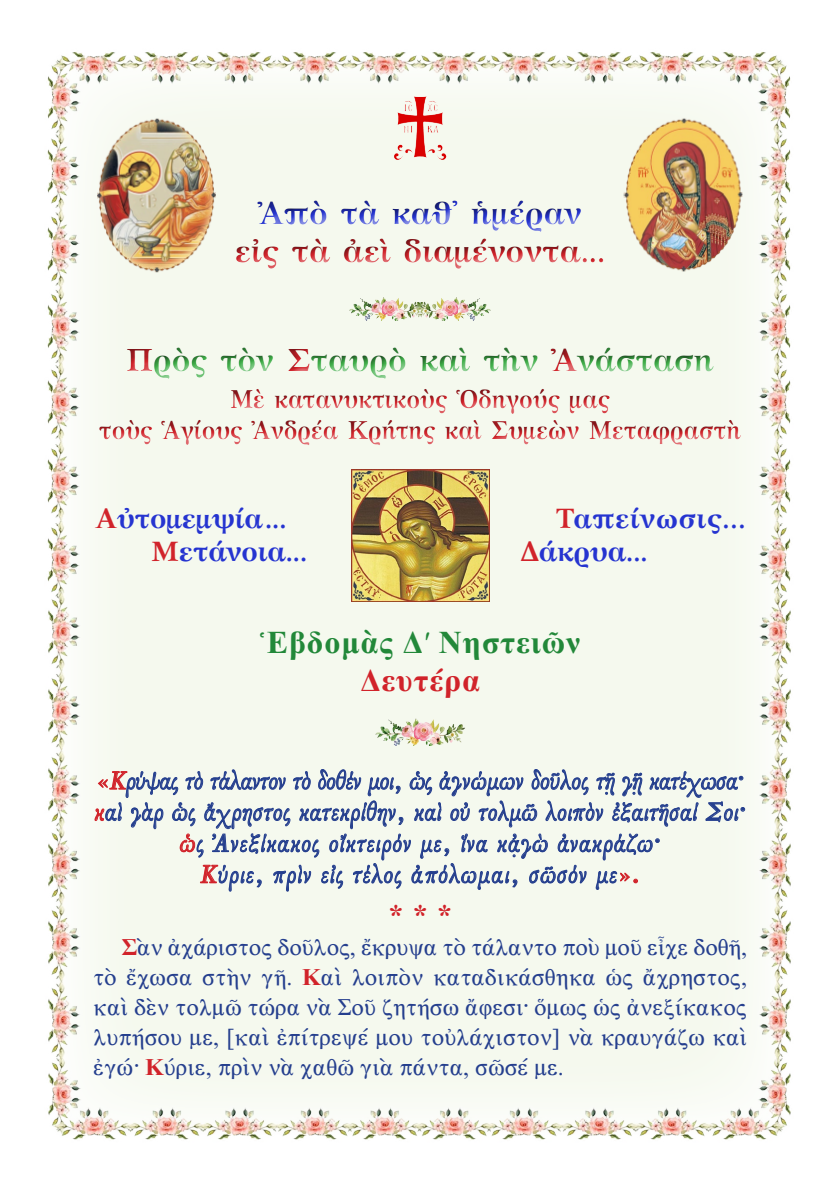
<style>
.page{position:relative;width:840px;height:1191px;background:#fff}
.page>*{position:absolute;margin:0;border:0;box-sizing:border-box;transform-origin:0 0}
.t1{font:700 32px "GFS Artemisia";color:#40ae49}
.t2{font:700 32px "GFS Artemisia";color:#d1232a}
.t3{font:32px "CTOS New Times Bold Test 1";letter-spacing:.03em;color:#228839}
.t4{font:700 32px "GFS Artemisia";color:#2534d0}
.t5{font:32px "CTOS New Times Bold Test 1";letter-spacing:.03em;color:#d1232a}
.t6{font:30px "CTOS New Times Bold Test 1";color:#d1232a}
.t7{font:700 28px "GFS Artemisia";color:#2534d0}
.t8{font:700 28px "GFS Artemisia";letter-spacing:.03em;color:#2534d0}
.t9{font:26px "GFS Baskerville";letter-spacing:.03em;color:#253f8e}
.t10{font:700 26px/31.2px "GFS Artemisia";color:#d1232a;text-align:center;scale:.9 1}
.t11{font:26px "GFS Baskerville";letter-spacing:-.02em;color:#253f8e}
.t12{font:26px "GFS Baskerville";letter-spacing:.01em;color:#253f8e}
.t13{font:24px/30px "CTOS New Times Roman Test 1";color:#253f8e;text-align:justify}
.s1{color:#d1232a}
.s2{font-family:"CTOS New Times Bold Test 1";color:#d1232a}
</style>
<div class="page">
<img style="left:47px;top:52px;width:744px;height:1088px">
<img style="left:393px;top:96px;width:53px;height:65px">
<div style="left:225px;top:191px;width:391px;height:86px;background:#f5f9ee"></div>
<div style="left:222px;top:186px;width:392px;height:84px;background:#231f20;opacity:.75"></div>
<svg style="left:94px;top:762px;width:650px;height:129px;background:#d7dddf"></svg>
<img style="left:96px;top:114px;width:122px;height:158px">
<img style="left:623px;top:114px;width:121px;height:158px">
<img style="left:374px;top:716px;width:90px;height:29px">
<img style="left:348px;top:295px;width:66px;height:25px">
<img style="left:414px;top:295px;width:77px;height:25px">
<div style="left:93px;top:338px;width:661px;height:121px;background:#f5f9ee"></div>
<div style="left:91px;top:334px;width:658px;height:120px;background:#231f20;opacity:.75"></div>
<img style="left:351px;top:469px;width:138px;height:132px">
<h1 class="t4" style="left:258px;top:186px;width:325px">Ἀπὸ τὰ καθ᾿ ἡμέραν</h1>
<h1 class="t2" style="left:235px;top:225px;width:371px">εἰς τὰ ἀεὶ διαμένοντα...</h1>
<h1 class="t1" style="left:126px;top:334px;width:589px"><span class="s1">Π</span>ρὸς τὸν <span class="s1">Σ</span>ταυρὸ καὶ τὴν <span class="s1">Ἀ</span>νάσταση</h1>
<p class="t10" style="left:99px;top:381px;width:714px">Μὲ κατανυκτικοὺς Ὁδηγούς μας<br>τοὺς Ἁγίους Ἀνδρέα Κρήτης καὶ Συμεὼν Μεταφραστὴ</p>
<p class="t7" style="left:95px;top:495px;width:193px"><span class="s1">Α</span>ὐτομεμψία...</p>
<p class="t7" style="left:151px;top:528px;width:157px"><span class="s1">Μ</span>ετάνοια...</p>
<p class="t8" style="left:555px;top:495px;width:191px"><span class="s1">Τ</span>απείνωσις...</p>
<p class="t7" style="left:520px;top:528px;width:128px"><span class="s1">Δ</span>άκρυα...</p>
<p class="t3" style="left:260px;top:624px;width:322px">Ἑβδομὰς Δ´ Νηστειῶν</p>
<p class="t5" style="left:360px;top:662px;width:121px">Δευτέρα</p>
<p class="t11" style="left:96px;top:767px;width:649px"><span class="s1">«Κ</span>ρύψας τὸ τάλαντον τὸ δοθέν μοι, ὡς ἀγνώμων δοῦλος τῇ γῇ κατέχωσα·</p>
<p class="t12" style="left:94px;top:798px;width:653px"><span class="s1">κ</span>αὶ γὰρ ὡς ἄχρηστος κατεκρίθην, καὶ οὐ τολμῶ λοιπὸν ἐξαιτῆσαί Σοι·</p>
<p class="t9" style="left:179px;top:829px;width:482px"><span class="s1">ὡ</span>ς Ἀνεξίκακος οἴκτειρόν με, ἵνα κᾀγὼ ἀνακράζω·</p>
<p class="t9" style="left:200px;top:860px;width:441px"><span class="s1">Κ</span>ύριε, πρὶν εἰς τέλος ἀπόλωμαι, σῶσόν με<span class="s1">».</span></p>
<p class="t6" style="left:388px;top:898px;width:65px">* * *</p>
<p class="t13" style="left:93px;top:931px;width:655px;text-indent:28px"><span class="s2">Σ</span>ὰν ἀχάριστος δοῦλος, ἔκρυψα τὸ τάλαντο ποὺ μοῦ εἶχε δοθῆ, τὸ ἔχωσα στὴν γῆ. <span class="s2">Κ</span>αὶ λοιπὸν καταδικάσθηκα ὡς ἄχρηστος, καὶ δὲν τολμῶ τώρα νὰ Σοῦ ζητήσω ἄφεσι· ὅμως ὡς ἀνεξίκακος λυπήσου με, [καὶ ἐπίτρεψέ μου τοὐλάχιστον] νὰ κραυγάζω καὶ ἐγώ· <span class="s2">Κ</span>ύριε, πρὶν νὰ χαθῶ γιὰ πάντα, σῶσέ με.</p>
</div>
